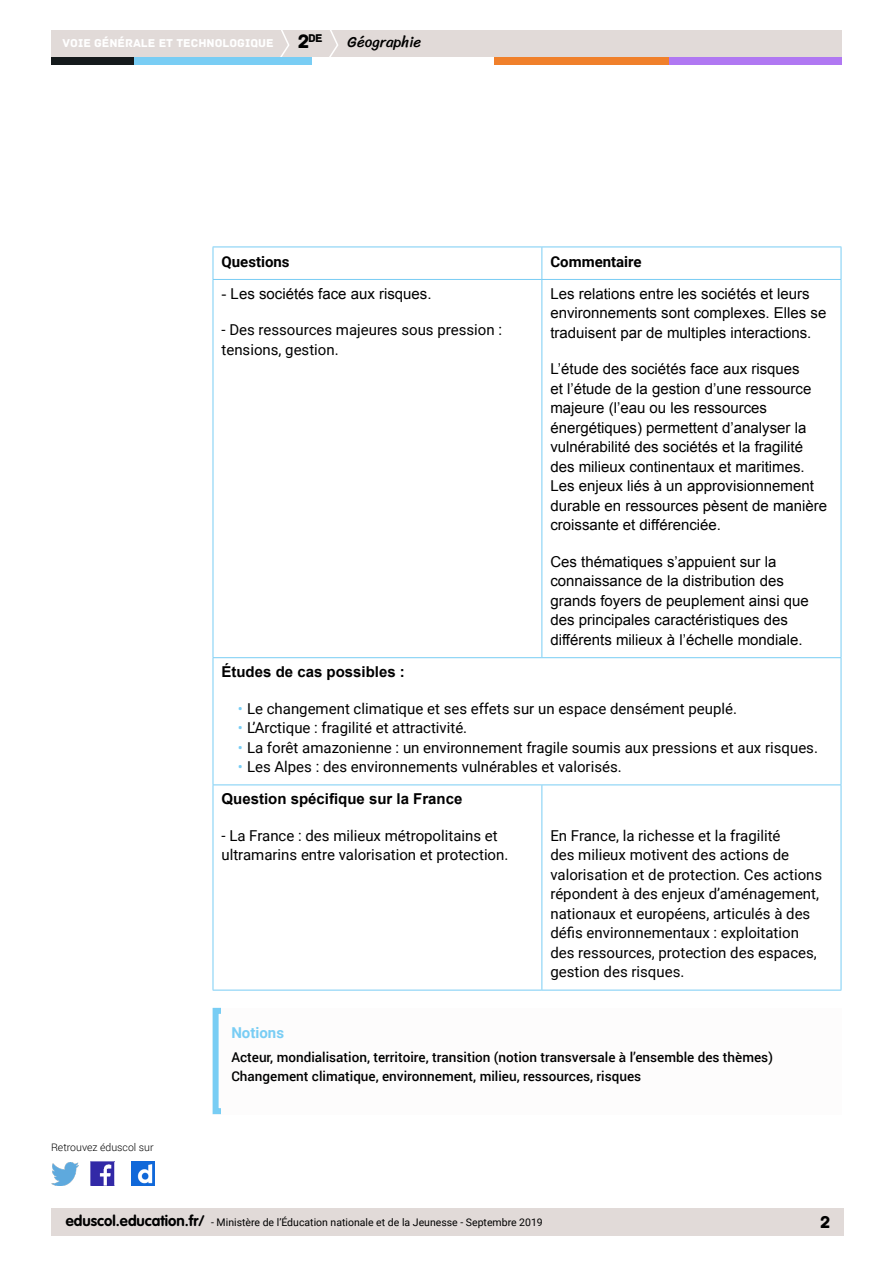
<style>
.page{position:relative;width:893px;height:1263px;background:#fff}
.page>*{position:absolute;margin:0;border:0;box-sizing:border-box;transform-origin:0 0}
.t1{font:18px "Archive";color:#000}
.t2{font:15px/19.5px "Roboto";color:#000}
.t3{font:15px/19.5px "Arial";color:#000}
.t4{font:700 15px "Arial";color:#000}
.t5{font:700 15px "Roboto";color:#000}
.t6{font:15px "Sriracha";color:#000}
.t7{font:700 15px "Roboto";color:#79cdf4}
.t8{font:500 13.5px/19.5px "Roboto";color:#000}
.t9{font:12px "Archive";color:#fff}
.t10{font:11.85px "Archive";color:#000}
.t11{font:10.5px "Roboto";color:#000}
.t12{font:300 10.5px "Roboto";color:#000}
.s1{font-size:20.4px}
.s2{color:#79cdf4}
.s3{font-family:"VAG Rounded Std";font-weight:700;font-size:15px}
</style>
<div class="page">
<div style="left:51px;top:30px;width:791px;height:27px;background:#e1dad8"></div>
<svg style="left:280px;top:30px;width:10px;height:27px"></svg>
<svg style="left:329px;top:30px;width:9px;height:27px"></svg>
<div style="left:133px;top:57px;width:179px;height:8px;background:#79cdf4"></div>
<div style="left:51px;top:57px;width:82px;height:8px;background:#141a1c"></div>
<div style="left:667px;top:57px;width:175px;height:8px;background:#b078f2"></div>
<div style="left:494px;top:57px;width:175px;height:8px;background:#f0802b"></div>
<div style="left:51px;top:1209px;width:792px;height:27px;background:#e1dad8"></div>
<img style="left:91px;top:1162px;width:23px;height:23px">
<img style="left:51px;top:1163px;width:28px;height:22px">
<img style="left:132px;top:1162px;width:22px;height:23px">
<svg style="left:214px;top:248px;width:627px;height:742px"></svg>
<hr style="left:213px;top:280px;width:1px;height:377px;background:#79cdf4">
<hr style="left:541px;top:280px;width:1px;height:377px;background:#79cdf4">
<hr style="left:841px;top:280px;width:1px;height:377px;background:#79cdf4">
<hr style="left:213px;top:657px;width:329px;height:1px;background:#79cdf4">
<hr style="left:213px;top:658px;width:1px;height:126px;background:#79cdf4">
<hr style="left:542px;top:657px;width:299px;height:1px;background:#79cdf4">
<hr style="left:841px;top:658px;width:1px;height:126px;background:#79cdf4">
<hr style="left:213px;top:784px;width:329px;height:1px;background:#79cdf4">
<hr style="left:213px;top:785px;width:1px;height:205px;background:#79cdf4">
<hr style="left:542px;top:784px;width:299px;height:1px;background:#79cdf4">
<hr style="left:541px;top:785px;width:1px;height:205px;background:#79cdf4">
<hr style="left:841px;top:785px;width:1px;height:205px;background:#79cdf4">
<hr style="left:213px;top:990px;width:329px;height:1px;background:#79cdf4">
<hr style="left:542px;top:990px;width:299px;height:1px;background:#79cdf4">
<hr style="left:213px;top:247px;width:329px;height:1px;background:#79cdf4">
<hr style="left:213px;top:247px;width:1px;height:32px;background:#79cdf4">
<hr style="left:542px;top:247px;width:299px;height:1px;background:#79cdf4">
<hr style="left:541px;top:247px;width:1px;height:32px;background:#79cdf4">
<hr style="left:841px;top:247px;width:1px;height:32px;background:#79cdf4">
<hr style="left:213px;top:279px;width:329px;height:1px;background:#79cdf4">
<hr style="left:542px;top:279px;width:299px;height:1px;background:#79cdf4">
<p class="t10" style="left:298px;top:31px;width:27px"><span class="s1">2</span>de</p>
<p class="t9" style="left:63px;top:36px;width:212px">VOIE GÉNÉRALE ET TECHNOLOGIQUE</p>
<p class="t6" style="left:348px;top:33px;width:75px">Géographie</p>
<p class="t5" style="left:221px;top:251px;width:70px">Questions</p>
<p class="t5" style="left:550px;top:251px;width:93px">Commentaire</p>
<p class="t3" style="left:221px;top:284px;width:212px">- Les sociétés face aux risques.</p>
<p class="t2" style="left:221px;top:320px;width:282px">- Des ressources majeures sous pression : tensions, gestion.</p>
<p class="t3" style="left:550px;top:284px;width:277px">Les relations entre les sociétés et leurs environnements sont complexes. Elles se traduisent par de multiples interactions.</p>
<p class="t3" style="left:550px;top:359px;width:278px">L’étude des sociétés face aux risques<br>et l’étude de la gestion d’une ressource majeure (l’eau ou les ressources énergétiques) permettent d’analyser la vulnérabilité des sociétés et la fragilité des milieux continentaux et maritimes.<br>Les enjeux liés à un approvisionnement durable en ressources pèsent de manière croissante et différenciée.</p>
<p class="t3" style="left:550px;top:552px;width:260px">Ces thématiques s’appuient sur la connaissance de la distribution des grands foyers de peuplement ainsi que des principales caractéristiques des différents milieux à l’échelle mondiale.</p>
<p class="t4" style="left:221px;top:662px;width:185px">Études de cas possibles :</p>
<p class="t2" style="left:238px;top:698px;width:501px"><span class="s2">•</span> Le changement climatique et ses effets sur un espace densément peuplé.</p>
<p class="t2" style="left:238px;top:717px;width:231px"><span class="s2">•</span> L’Arctique : fragilité et attractivité.</p>
<p class="t2" style="left:238px;top:737px;width:582px"><span class="s2">•</span> La forêt amazonienne : un environnement fragile soumis aux pressions et aux risques.</p>
<p class="t2" style="left:238px;top:756px;width:385px"><span class="s2">•</span> Les Alpes : des environnements vulnérables et valorisés.</p>
<p class="t4" style="left:221px;top:789px;width:242px">Question spécifique sur la France</p>
<p class="t2" style="left:221px;top:825px;width:288px">- La France : des milieux métropolitains et ultramarins entre valorisation et protection.</p>
<p class="t2" style="left:550px;top:825px;width:273px">En France, la richesse et la fragilité<br>des milieux motivent des actions de valorisation et de protection. Ces actions répondent à des enjeux d’aménagement, nationaux et européens, articulés à des défis environnementaux : exploitation des ressources, protection des espaces, gestion des risques.</p>
<p class="t12" style="left:51px;top:1140px;width:104px">Retrouvez éduscol sur</p>
<p class="t7" style="left:231px;top:1022px;width:54px">Notions</p>
<p class="t8" style="left:231px;top:1046px;width:543px">Acteur, mondialisation, territoire, transition (notion transversale à l’ensemble des thèmes)<br>Changement climatique, environnement, milieu, ressources, risques</p>
<p class="t11" style="left:66px;top:1215px;width:478px"><span class="s3">eduscol.education.fr/</span> - Ministère de l’Éducation nationale et de la Jeunesse - Septembre 2019</p>
<p class="t1" style="left:820px;top:1211px;width:12px">2</p>
</div>
